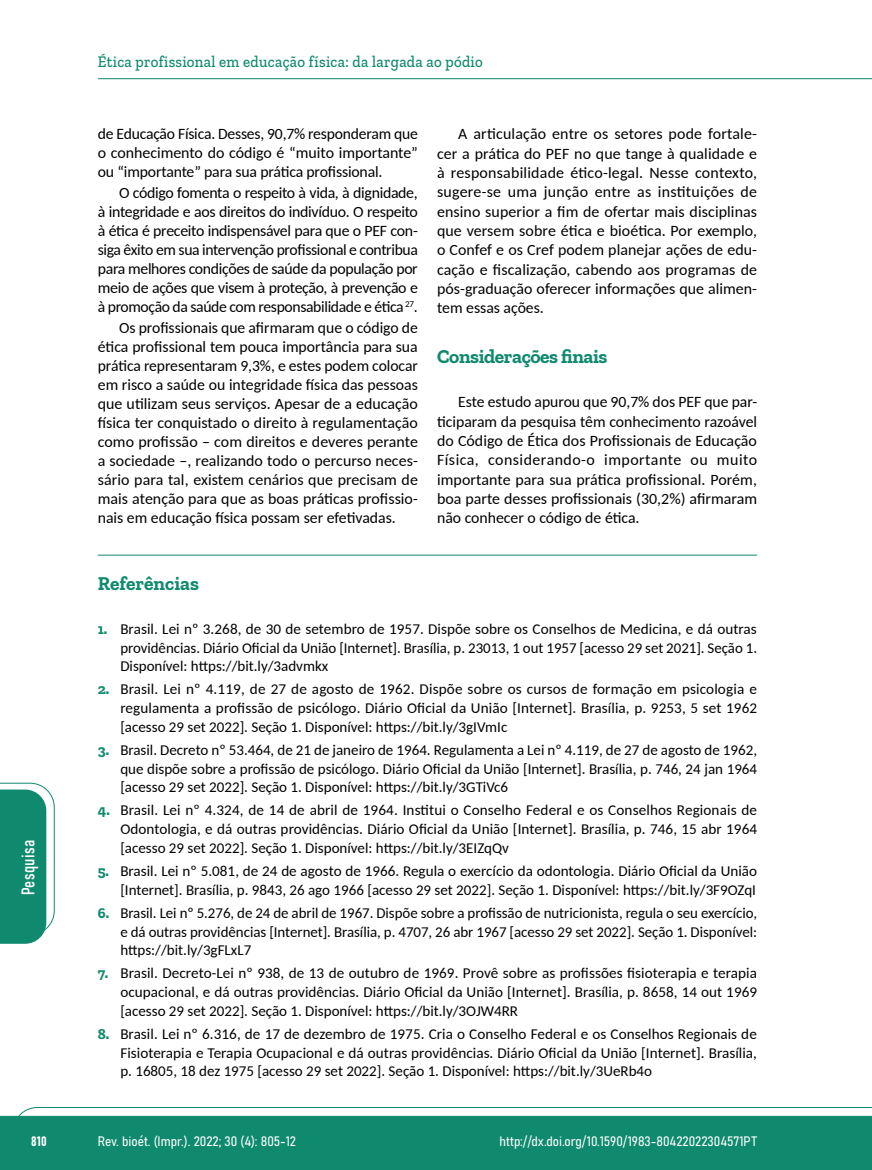
<style>
.page{position:relative;width:872px;height:1170px;background:#fff}
.page>*{position:absolute;margin:0;border:0;box-sizing:border-box;transform-origin:0 0}
.t1{font:700 19.5px "Zilla Slab";letter-spacing:-.02em;color:#108a6e}
.t2{font:700 19.5px "Zilla Slab";color:#108a6e}
.t3{font:18px "Bahnschrift";letter-spacing:.02em;color:#fff}
.t4{font:500 16.5px "Zilla Slab";letter-spacing:.02em;color:#108a6e;scale:.9 1}
.t5{font:15.75px/18.9px "Carlito";letter-spacing:-.005em;color:#000;text-align:justify}
.t6{font:15px/18.8px "Carlito";color:#000;text-align:justify}
.t7{font:13.5px "Bahnschrift";color:#fff}
.s1{font-family:"Zilla Slab";font-weight:700;color:#108a6e}
</style>
<div class="page">
<svg style="left:12px;top:1107px;width:860px;height:62px;background:#2e9880"></svg>
<hr style="left:98px;top:78px;width:774px;height:1px;background:#108a6e">
<hr style="left:98px;top:554px;width:659px;height:1px;background:#108a6e">
<svg style="left:0;top:782px;width:55px;height:161px"></svg>
<p class="t4" style="left:98px;top:53px;width:429px">Ética profissional em educação física: da largada ao pódio</p>
<p class="t3" style="left:15px;top:895px;width:57px;rotate:-90deg">Pesquisa</p>
<p class="t5" style="left:98px;top:124px;width:321px">de Educação Física. Desses, 90,7% responderam que o conhecimento do código é “muito importante” ou “importante” para sua prática profissional.</p>
<p class="t5" style="left:98px;top:183px;width:322px;text-indent:21px">O código fomenta o respeito à vida, à dignidade, à integridade e aos direitos do indivíduo. O respeito à ética é preceito indispensável para que o PEF con&shy;siga êxito em sua intervenção profissional e contribua para melhores condições de saúde da população por meio de ações que visem à proteção, à prevenção e à promoção da saúde com responsabilidade e ética <sup>27</sup>.</p>
<p class="t5" style="left:98px;top:318px;width:322px;text-indent:21px">Os profissionais que afirmaram que o código de ética profissional tem pouca importância para sua prática representaram 9,3%, e estes podem colocar em risco a saúde ou integridade física das pessoas que utilizam seus serviços. Apesar de a educação física ter conquistado o direito à regulamentação como profissão – com direitos e deveres perante a sociedade –, realizando todo o percurso neces&shy;sário para tal, existem cenários que precisam de mais atenção para que as boas práticas profissio&shy;nais em educação física possam ser efetivadas.</p>
<p class="t5" style="left:437px;top:124px;width:321px;line-height:19.4px;text-indent:21px">A articulação entre os setores pode fortale&shy;cer a prática do PEF no que tange à qualidade e à responsabilidade ético-legal. Nesse contexto, sugere-se uma junção entre as instituições de ensino superior a fim de ofertar mais disciplinas que versem sobre ética e bioética. Por exemplo, o Confef e os Cref podem planejar ações de edu&shy;cação e fiscalização, cabendo aos programas de pós-graduação oferecer informações que alimen&shy;tem essas ações.</p>
<h1 class="t1" style="left:437px;top:345px;width:172px">Considerações finais</h1>
<p class="t5" style="left:437px;top:391px;width:321px;line-height:19.4px;text-indent:21px">Este estudo apurou que 90,7% dos PEF que par&shy;ticiparam da pesquisa têm conhecimento razoável do Código de Ética dos Profissionais de Educação Física, considerando-o importante ou muito importante para sua prática profissional. Porém, boa parte desses profissionais (30,2%) afirmaram não conhecer o código de ética.</p>
<h1 class="t2" style="left:98px;top:572px;width:103px">Referências</h1>
<p class="t6" style="left:120px;top:618px;width:638px;text-indent:-22px"><span class="s1">1.</span> Brasil. Lei nº 3.268, de 30 de setembro de 1957. Dispõe sobre os Conselhos de Medicina, e dá outras providências. Diário Oficial da União [Internet]. Brasília, p. 23013, 1 out 1957 [acesso 29 set 2021]. Seção 1.<br>Disponível: https://bit.ly/3advmkx</p>
<p class="t6" style="left:120px;top:679px;width:638px;text-indent:-22px"><span class="s1">2.</span> Brasil. Lei nº 4.119, de 27 de agosto de 1962. Dispõe sobre os cursos de formação em psicologia e regulamenta a profissão de psicólogo. Diário Oficial da União [Internet]. Brasília, p. 9253, 5 set 1962 [acesso 29 set 2022]. Seção 1. Disponível: https://bit.ly/3gIVmIc</p>
<p class="t6" style="left:120px;top:739px;width:638px;text-indent:-22px"><span class="s1">3.</span> Brasil. Decreto nº 53.464, de 21 de janeiro de 1964. Regulamenta a Lei nº 4.119, de 27 de agosto de 1962, que dispõe sobre a profissão de psicólogo. Diário Oficial da União [Internet]. Brasília, p. 746, 24 jan 1964 [acesso 29 set 2022]. Seção 1. Disponível: https://bit.ly/3GTiVc6</p>
<p class="t6" style="left:120px;top:800px;width:638px;text-indent:-22px"><span class="s1">4.</span> Brasil. Lei nº 4.324, de 14 de abril de 1964. Institui o Conselho Federal e os Conselhos Regionais de Odontologia, e dá outras providências. Diário Oficial da União [Internet]. Brasília, p. 746, 15 abr 1964 [acesso 29 set 2022]. Seção 1. Disponível: https://bit.ly/3EIZqQv</p>
<p class="t6" style="left:98px;top:860px;width:660px;text-align:right"><span class="s1">5.</span> Brasil. Lei nº 5.081, de 24 de agosto de 1966. Regula o exercício da odontologia. Diário Oficial da União [Internet]. Brasília, p. 9843, 26 ago 1966 [acesso 29 set 2022]. Seção 1. Disponível: https://bit.ly/3F9OZqI</p>
<p class="t6" style="left:120px;top:902px;width:638px;text-indent:-22px"><span class="s1">6.</span> Brasil. Lei nº 5.276, de 24 de abril de 1967. Dispõe sobre a profissão de nutricionista, regula o seu exercício, e dá outras providências [Internet]. Brasília, p. 4707, 26 abr 1967 [acesso 29 set 2022]. Seção 1. Disponível: https://bit.ly/3gFLxL7</p>
<p class="t6" style="left:120px;top:963px;width:638px;text-indent:-22px"><span class="s1">7.</span> Brasil. Decreto-Lei nº 938, de 13 de outubro de 1969. Provê sobre as profissões fisioterapia e terapia ocupacional, e dá outras providências. Diário Oficial da União [Internet]. Brasília, p. 8658, 14 out 1969 [acesso 29 set 2022]. Seção 1. Disponível: https://bit.ly/3OJW4RR</p>
<p class="t6" style="left:120px;top:1023px;width:638px;text-indent:-22px"><span class="s1">8.</span> Brasil. Lei nº 6.316, de 17 de dezembro de 1975. Cria o Conselho Federal e os Conselhos Regionais de Fisioterapia e Terapia Ocupacional e dá outras providências. Diário Oficial da União [Internet]. Brasília, p. 16805, 18 dez 1975 [acesso 29 set 2022]. Seção 1. Disponível: https://bit.ly/3UeRb4o</p>
<p class="t7" style="left:31px;top:1130px;width:17px">810</p>
<p class="t7" style="left:98px;top:1131px;width:200px">Rev. bioét. (Impr.). 2022; 30 (4): 805-12</p>
<p class="t7" style="left:499px;top:1131px;width:259px">http://dx.doi.org/10.1590/1983-80422022304571PT</p>
</div>
